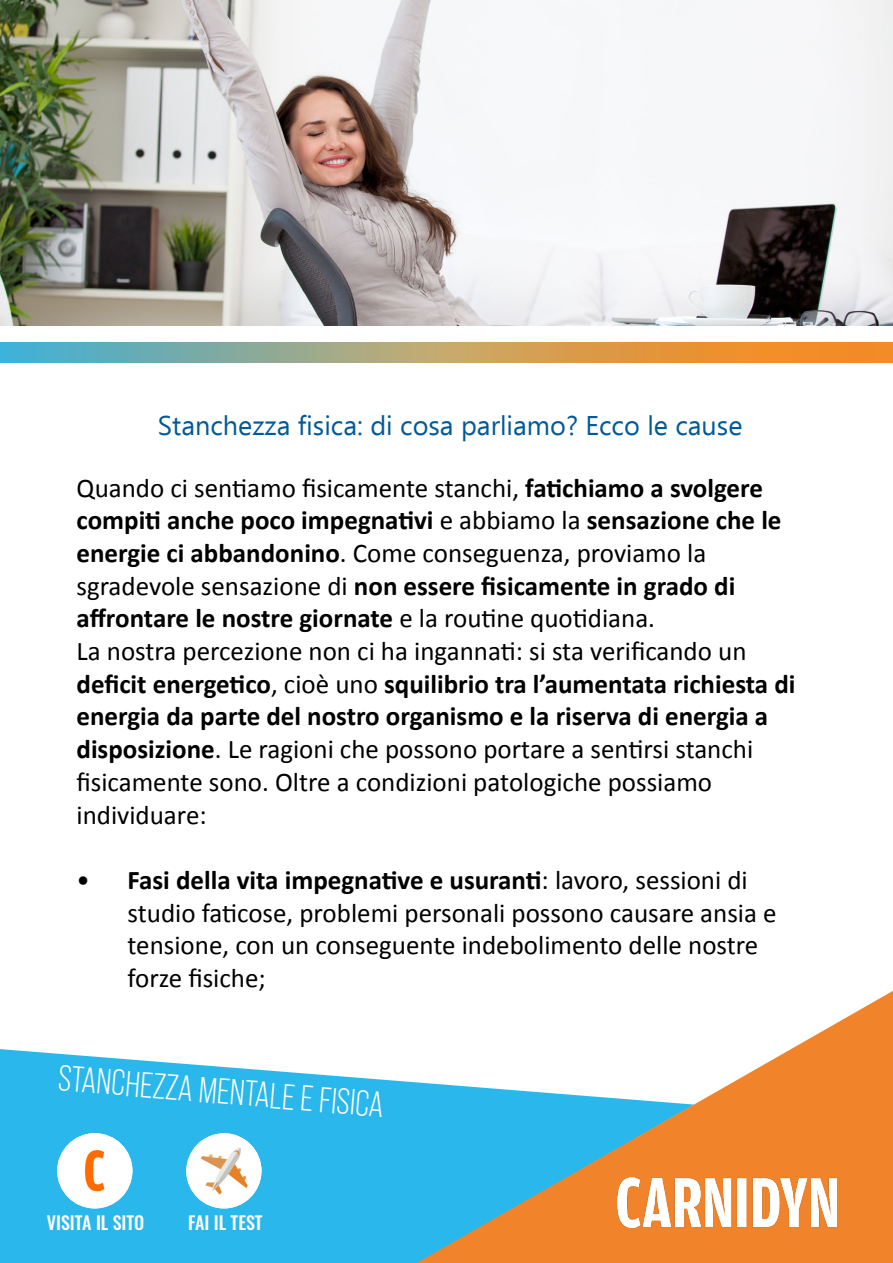
<style>
.page{position:relative;width:893px;height:1263px;background:#fff}
.page>*{position:absolute;margin:0;border:0;box-sizing:border-box;transform-origin:0 0}
.t1{font:36px "Bebas Neue Pro";color:#fff}
.t2{font:27px/32.7px "Calibri";color:#000}
.t3{font:27px "Ebrima";color:#005a98}
.t4{font:500 18px "Oswald";color:#fff}
.s1{font-weight:700}
</style>
<div class="page">
<svg style="left:0;top:1049px;width:417px;height:214px;background:#3cbded"></svg>
<svg style="left:417px;top:991px;width:476px;height:272px"></svg>
<svg style="left:0;top:343px;width:893px;height:19px;background:#b2a06f"></svg>
<img style="left:57px;top:1133px;width:75px;height:75px;border-radius:38px">
<img style="left:186px;top:1133px;width:75px;height:75px;border-radius:36px">
<img style="left:0;top:0;width:893px;height:325px">
<img style="left:618px;top:1178px;width:219px;height:49px">
<p class="t3" style="left:158px;top:406px;width:586px">Stanchezza fisica: di cosa parliamo? Ecco le cause</p>
<p class="t2" style="left:76px;top:470px;width:720px">Quando ci sentiamo fisicamente stanchi, <span class="s1">fatichiamo a svolgere compiti anche poco impegnativi</span> e abbiamo la <span class="s1">sensazione che le energie ci abbandonino</span>. Come conseguenza, proviamo la sgradevole sensazione di <span class="s1">non essere fisicamente in grado di affrontare le nostre giornate</span> e la routine quotidiana.<br>La nostra percezione non ci ha ingannati: si sta verificando un <span class="s1">deficit energetico</span>, cioè uno <span class="s1">squilibrio tra l’aumentata richiesta di energia da parte del nostro organismo e la riserva di energia a disposizione</span>. Le ragioni che possono portare a sentirsi stanchi fisicamente sono. Oltre a condizioni patologiche possiamo individuare:</p>
<p class="t2" style="left:128px;top:863px;width:651px;text-indent:-51px">• <span class="s1">Fasi della vita impegnative e usuranti</span>: lavoro, sessioni di studio faticose, problemi personali possono causare ansia e tensione, con un conseguente indebolimento delle nostre forze fisiche;</p>
<h1 class="t1" style="left:60px;top:1057px;width:328px;rotate:5deg">STANCHEZZA MENTALE E FISICA</h1>
<p class="t4" style="left:47px;top:1207px;width:99px">VISITA IL SITO</p>
<p class="t4" style="left:188px;top:1207px;width:76px">FAI IL TEST</p>
</div>
